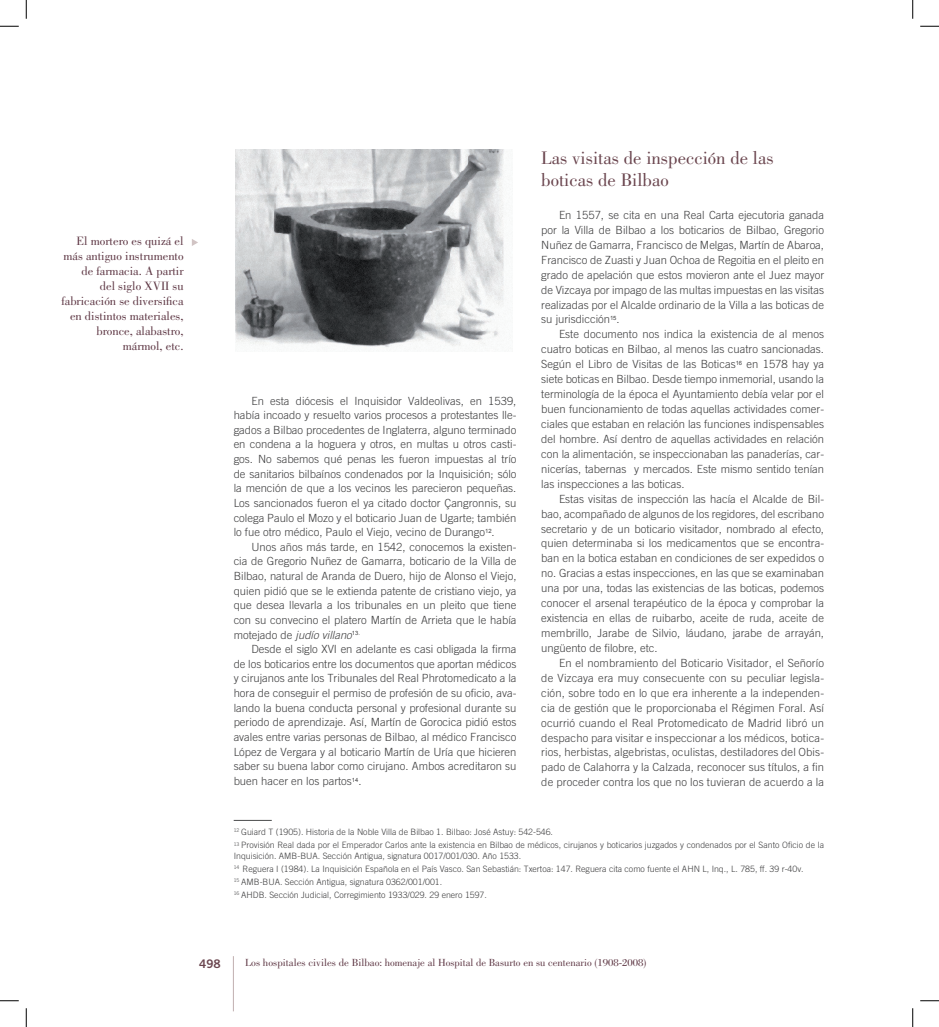
<style>
.page{position:relative;width:939px;height:1027px;background:#fff}
.page>*{position:absolute;margin:0;border:0;box-sizing:border-box;transform-origin:0 0}
._01_NIVEL_II{font:18.75px/22.8px "Bodoni";color:#6a454e}
._04_Pie_de_Foto_ok{font:12.5px/15px "Bodoni";color:#5e3744;text-align:right}
.t1{font:11.88px "Trade Gothic Bold Two";color:#6a454e}
._00_texto_corrido{font:300 11.25px/14.9px "Trade Gothic";color:#3e3e3f;text-align:justify}
.t2{font:10.62px "Bodoni";color:#5e3744}
.Pie_de_pag{font:300 8.75px/10.2px "Trade Gothic";color:#3e3e3f}
.s1{font-style:italic}
</style>
<div class="page">
<hr style="left:233px;top:956px;width:1px;height:55px;background:#c0aeaf">
<img style="left:235px;top:149px;width:269px;height:199px">
<svg style="left:192px;top:239px;width:6px;height:7px"></svg>
<hr style="left:234px;top:820px;width:38px;height:1px;background:#4b4c4d">
<svg style="left:0;top:25px;width:19px;height:2px"></svg>
<svg style="left:920px;top:25px;width:18px;height:2px"></svg>
<svg style="left:0;top:1000px;width:19px;height:1px"></svg>
<svg style="left:920px;top:1000px;width:18px;height:1px"></svg>
<svg style="left:25px;top:0;width:2px;height:19px"></svg>
<svg style="left:25px;top:1008px;width:2px;height:19px"></svg>
<svg style="left:912px;top:0;width:1px;height:19px"></svg>
<svg style="left:912px;top:1008px;width:1px;height:19px"></svg>
<p class="_04_Pie_de_Foto_ok" style="left:61px;top:233px;width:124px">El mortero es quizá el más antiguo instrumento de farmacia. A partir<br>del siglo XVII su fabricación se diversifica en distintos materiales, bronce, alabastro, mármol, etc.</p>
<p class="_00_texto_corrido" style="left:234px;top:393px;width:284px;text-indent:18px">En esta diócesis el Inquisidor Valdeolivas, en 1539, había incoado y resuelto varios procesos a protestantes lle&shy;gados a Bilbao procedentes de Inglaterra, alguno terminado en condena a la hoguera y otros, en multas u otros casti&shy;gos. No sabemos qué penas les fueron impuestas al trío de sanitarios bilbaínos condenados por la Inquisición; sólo la mención de que a los vecinos les parecieron pequeñas.<br>Los sancionados fueron el ya citado doctor Çangronnis, su colega Paulo el Mozo y el boticario Juan de Ugarte; también lo fue otro médico, Paulo el Viejo, vecino de Durango<sup>12</sup>.</p>
<p class="_00_texto_corrido" style="left:234px;top:539px;width:284px;text-indent:18px">Unos años más tarde, en 1542, conocemos la existen&shy;cia de Gregorio Nuñez de Gamarra, boticario de la Villa de Bilbao, natural de Aranda de Duero, hijo de Alonso el Viejo, quien pidió que se le extienda patente de cristiano viejo, ya que desea llevarla a los tribunales en un pleito que tiene con su convecino el platero Martín de Arrieta que le había motejado de <span class="s1">judío villano</span><sup>13.</sup></p>
<p class="_00_texto_corrido" style="left:234px;top:642px;width:284px;text-indent:18px">Desde el siglo XVI en adelante es casi obligada la firma de los boticarios entre los documentos que aportan médicos y cirujanos ante los Tribunales del Real Phrotomedicato a la hora de conseguir el permiso de profesión de su oficio, ava&shy;lando la buena conducta personal y profesional durante su periodo de aprendizaje. Así, Martín de Gorocica pidió estos avales entre varias personas de Bilbao, al médico Francisco López de Vergara y al boticario Martín de Uría que hicieren saber su buena labor como cirujano. Ambos acreditaron su buen hacer en los partos<sup>14</sup>.</p>
<p class="_01_NIVEL_II" style="left:541px;top:146px;width:234px">Las visitas de inspección de las boticas de Bilbao</p>
<p class="_00_texto_corrido" style="left:541px;top:207px;width:284px;text-indent:18px">En 1557, se cita en una Real Carta ejecutoria ganada por la Villa de Bilbao a los boticarios de Bilbao, Gregorio Nuñez de Gamarra, Francisco de Melgas, Martín de Abaroa, Francisco de Zuasti y Juan Ochoa de Regoitia en el pleito en grado de apelación que estos movieron ante el Juez mayor de Vizcaya por impago de las multas impuestas en las visitas realizadas por el Alcalde ordinario de la Villa a las boticas de su jurisdicción<sup>15</sup>.</p>
<p class="_00_texto_corrido" style="left:541px;top:327px;width:284px;text-indent:18px">Este documento nos indica la existencia de al menos cuatro boticas en Bilbao, al menos las cuatro sancionadas.<br>Según el Libro de Visitas de las Boticas<sup>16</sup> en 1578 hay ya siete boticas en Bilbao. Desde tiempo inmemorial, usando la terminología de la época el Ayuntamiento debía velar por el buen funcionamiento de todas aquellas actividades comer&shy;ciales que estaban en relación las funciones indispensables del hombre. Así dentro de aquellas actividades en relación con la alimentación, se inspeccionaban las panaderías, car&shy;nicerías, tabernas y mercados. Este mismo sentido tenían las inspecciones a las boticas.</p>
<p class="_00_texto_corrido" style="left:541px;top:491px;width:284px;text-indent:18px">Estas visitas de inspección las hacía el Alcalde de Bil&shy;bao, acompañado de algunos de los regidores, del escribano secretario y de un boticario visitador, nombrado al efecto, quien determinaba si los medicamentos que se encontra&shy;ban en la botica estaban en condiciones de ser expedidos o no. Gracias a estas inspecciones, en las que se examinaban una por una, todas las existencias de las boticas, podemos conocer el arsenal terapéutico de la época y comprobar la existencia en ellas de ruibarbo, aceite de ruda, aceite de membrillo, Jarabe de Silvio, láudano, jarabe de arrayán, ungüento de filobre, etc.</p>
<p class="_00_texto_corrido" style="left:541px;top:655px;width:284px;text-indent:18px">En el nombramiento del Boticario Visitador, el Señorío de Vizcaya era muy consecuente con su peculiar legisla&shy;ción, sobre todo en lo que era inherente a la independen&shy;cia de gestión que le proporcionaba el Régimen Foral. Así ocurrió cuando el Real Protomedicato de Madrid libró un despacho para visitar e inspeccionar a los médicos, botica&shy;rios, herbistas, algebristas, oculistas, destiladores del Obis&shy;pado de Calahorra y la Calzada, reconocer sus títulos, a fin de proceder contra los que no los tuvieran de acuerdo a la</p>
<p class="Pie_de_pag" style="left:234px;top:827px;width:321px"><sup>12</sup> Guiard T (1905). Historia de la Noble Villa de Bilbao 1. Bilbao: José Astuy: 542-546.</p>
<p class="Pie_de_pag" style="left:234px;top:840px;width:591px"><sup>13</sup> Provisión Real dada por el Emperador Carlos ante la existencia en Bilbao de médicos, cirujanos y boticarios juzgados y condenados por el Santo Oficio de la<br>Inquisición. AMB-BUA. Sección Antigua, signatura 0017/001/030. Año 1533.</p>
<p class="Pie_de_pag" style="left:234px;top:863px;width:571px"><sup>14</sup> Reguera I (1984). La Inquisición Española en el País Vasco. San Sebastián: Txertoa: 147. Reguera cita como fuente el AHN L, Inq., L. 785, ff. 39 r-40v.</p>
<p class="Pie_de_pag" style="left:234px;top:877px;width:210px"><sup>15</sup> AMB-BUA. Sección Antigua, signatura 0362/001/001.</p>
<p class="Pie_de_pag" style="left:234px;top:890px;width:255px"><sup>16</sup> AHDB. Sección Judicial, Corregimiento 1933/029. 29 enero 1597.</p>
<p class="t1" style="left:199px;top:956px;width:23px">498</p>
<p class="t2" style="left:245px;top:957px;width:403px">Los hospitales civiles de Bilbao: homenaje al Hospital de Basurto en su centenario (1908-2008)</p>
</div>
